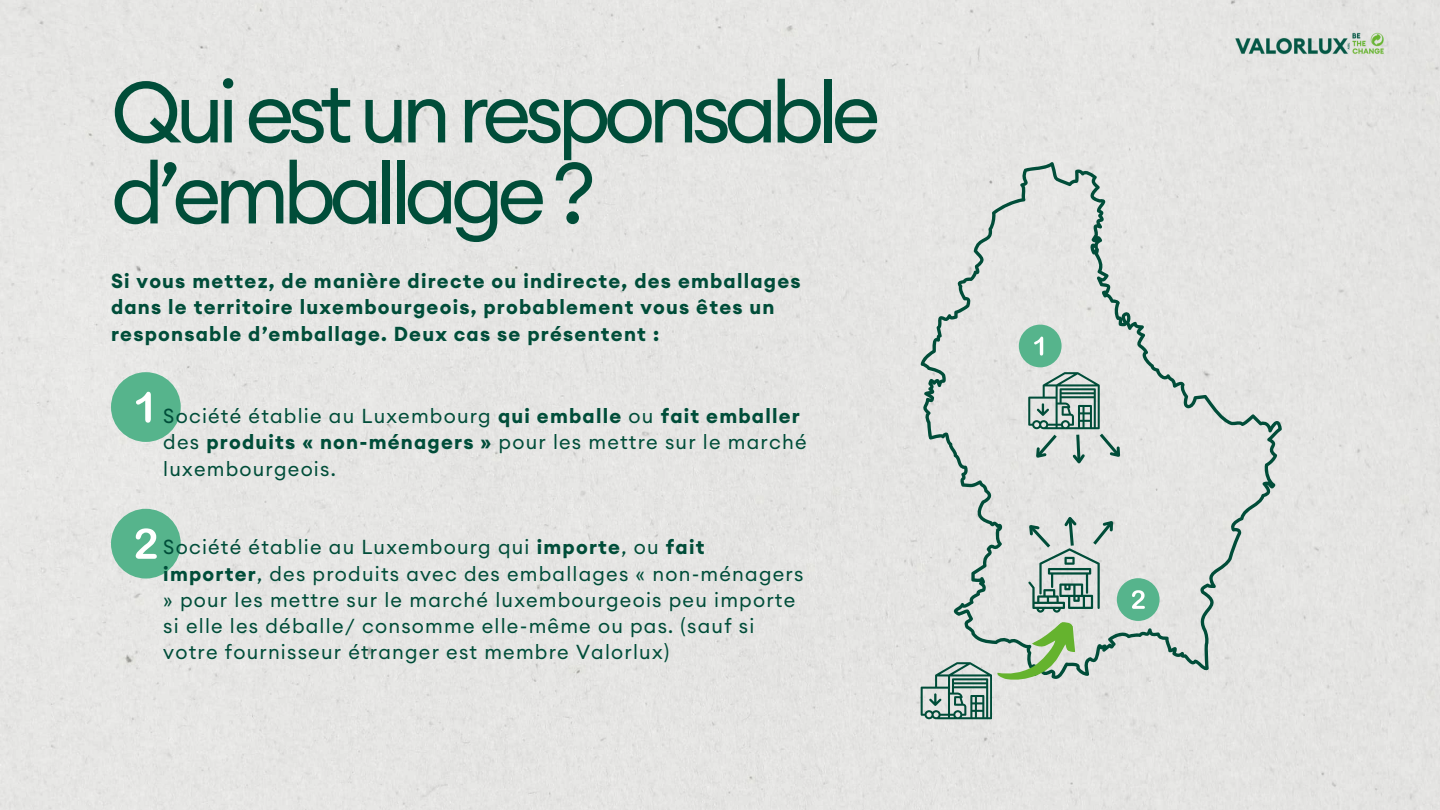
<style>
.page{position:relative;width:1440px;height:810px;background:#e5e5e3}
.page>*{position:absolute;margin:0;border:0;box-sizing:border-box;transform-origin:0 0}
.t1{font:85px/81px "Euclid Circular A";letter-spacing:-.08em;color:#004d39}
.t2{font:20px/26.2px "Euclid Circular A";letter-spacing:.06em;color:#004d39}
.t3{font:700 20px/26.2px "Euclid Circular A";letter-spacing:.06em;color:#004d39}
.s1{font-weight:700}
</style>
<div class="page">
<div style="left:921px;top:162px;width:361px;height:517px;background:#e5e4e3"></div>
<div style="left:111px;top:372px;width:70px;height:70px;background:#56b48c;border-radius:50%"></div>
<svg style="left:136px;top:392px;width:15px;height:31px"></svg>
<div style="left:111px;top:509px;width:70px;height:70px;background:#56b48c;border-radius:50%"></div>
<svg style="left:136px;top:528px;width:21px;height:31px"></svg>
<div style="left:1019px;top:325px;width:43px;height:42px;background:#56b48c;border-radius:50%"></div>
<svg style="left:1034px;top:337px;width:9px;height:19px"></svg>
<div style="left:1117px;top:578px;width:43px;height:43px;background:#56b48c;border-radius:50%"></div>
<svg style="left:1132px;top:590px;width:13px;height:19px"></svg>
<svg style="left:1028px;top:372px;width:100px;height:95px;background:#b8c7c2"></svg>
<svg style="left:921px;top:513px;width:200px;height:206px;background:#c2cec6"></svg>
<img style="left:1229px;top:32px;width:162px;height:24px">
<p class="t1" style="left:111px;top:71px;width:771px">Qui est un responsable d’emballage ?</p>
<p class="t3" style="left:111px;top:268px;width:691px">Si vous mettez, de manière directe ou indirecte, des emballages dans le territoire luxembourgeois, probablement vous êtes un responsable d’emballage. Deux cas se présentent :</p>
<p class="t2" style="left:163px;top:403px;width:645px">Société établie au Luxembourg <span class="s1">qui emballe</span> ou <span class="s1">fait emballer </span>des <span class="s1">produits « non-ménagers »</span> pour les mettre sur le marché luxembourgeois.</p>
<h1 class="t2" style="left:163px;top:534px;width:642px">Société établie au Luxembourg qui <span class="s1">importe</span>, ou <span class="s1">fait importer</span>, des produits avec des emballages « non-ménagers » pour les mettre sur le marché luxembourgeois peu importe si elle les déballe/ consomme elle-même ou pas. (sauf si votre fournisseur étranger est membre Valorlux)</h1>
</div>
